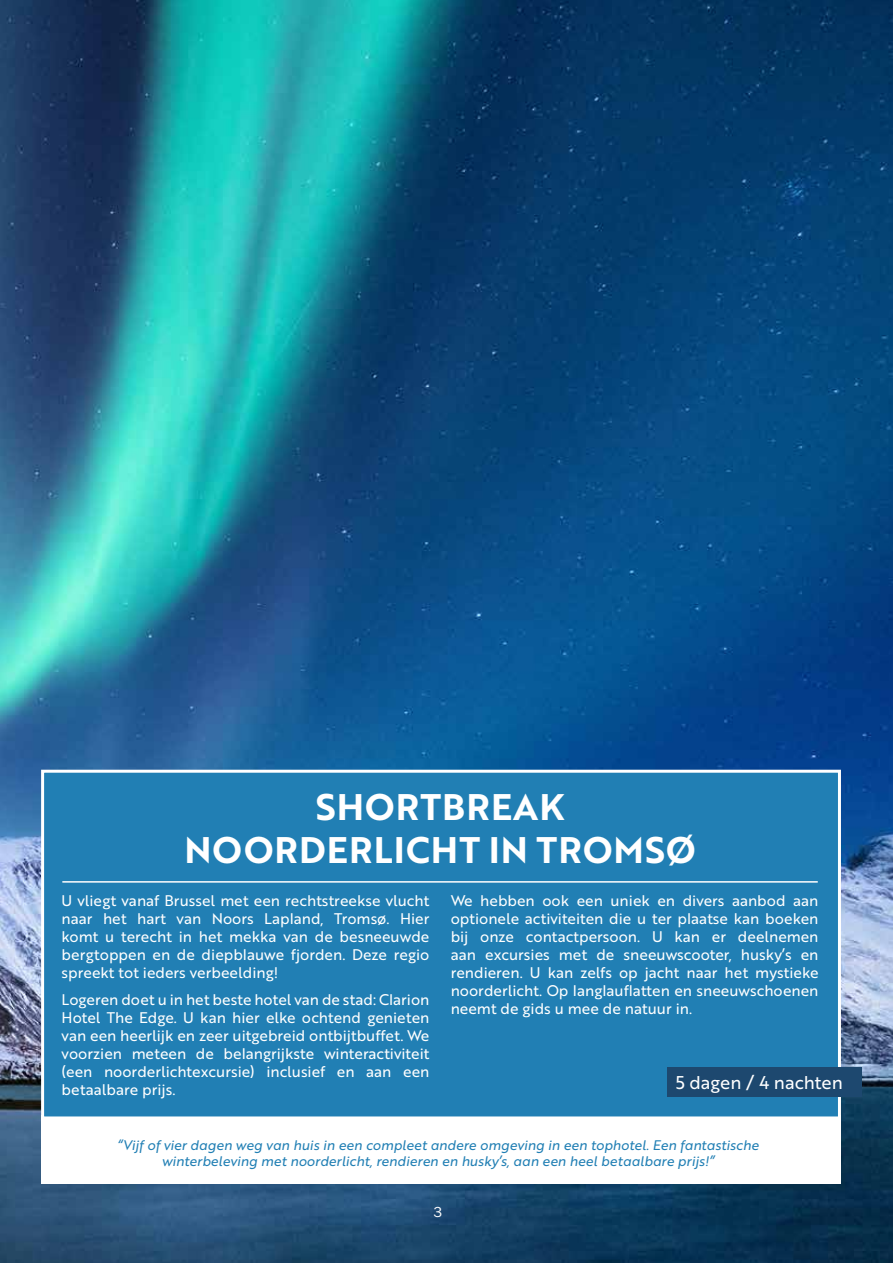
<style>
.page{position:relative;width:893px;height:1263px;background:#fff}
.page>*{position:absolute;margin:0;border:0;box-sizing:border-box;transform-origin:0 0}
.t1{font:36px/43.2px "Brother 1816 Bold";letter-spacing:.03em;color:#fff;text-align:center}
.t2{font:18px "Brother 1816 Regular";color:#fff}
.t3{font:15px/18px "Brother 1816 Regular";color:#fff;text-align:justify}
.t4{font:15px "Franklin Gothic URW Boo";color:#fff}
.t5{font:13.5px/16.2px "Brother 1816 Regular Italic";color:#217fb4;text-align:center}
</style>
<div class="page">
<img style="left:0;top:0;width:893px;height:1263px">
<div style="left:41px;top:1115px;width:800px;height:68px;background:#fff"></div>
<div style="left:41px;top:770px;width:800px;height:349px;background:#217fb4;border:3px solid #fff"></div>
<hr style="left:62px;top:881px;width:756px;height:2px;background:#fff">
<div style="left:667px;top:1067px;width:194px;height:30px;background:#1d486f"></div>
<h1 class="t1" style="left:184px;top:784px;width:513px">SHORTBREAK<br>NOORDERLICHT IN TROMSØ</h1>
<p class="t3" style="left:62px;top:891px;width:369px">U vliegt vanaf Brussel met een rechtstreekse vlucht naar het hart van Noors Lapland, Tromsø. Hier komt u terecht in het mekka van de besneeuwde bergtoppen en de diepblauwe fjorden. Deze regio spreekt tot ieders verbeelding!</p>
<p class="t3" style="left:62px;top:990px;width:369px">Logeren doet u in het beste hotel van de stad: Clarion Hotel The Edge. U kan hier elke ochtend genieten van een heerlijk en zeer uitgebreid ontbijtbuffet. We voorzien meteen de belangrijkste winteractiviteit (een noorderlichtexcursie) inclusief en aan een betaalbare prijs.</p>
<p class="t3" style="left:451px;top:891px;width:369px">We hebben ook een uniek en divers aanbod aan optionele activiteiten die u ter plaatse kan boeken bij onze contactpersoon. U kan er deelnemen aan excursies met de sneeuwscooter, husky’s en rendieren. U kan zelfs op jacht naar het mystieke noorderlicht. Op langlauflatten en sneeuwschoenen neemt de gids u mee de natuur in.</p>
<p class="t2" style="left:676px;top:1069px;width:169px">5 dagen / 4 nachten</p>
<p class="t5" style="left:117px;top:1136px;width:643px">“Vijf of vier dagen weg van huis in een compleet andere omgeving in een tophotel. Een fantastische winterbeleving met noorderlicht, rendieren en husky’s, aan een heel betaalbare prijs!”</p>
<p class="t4" style="left:434px;top:1203px;width:10px">3</p>
</div>
